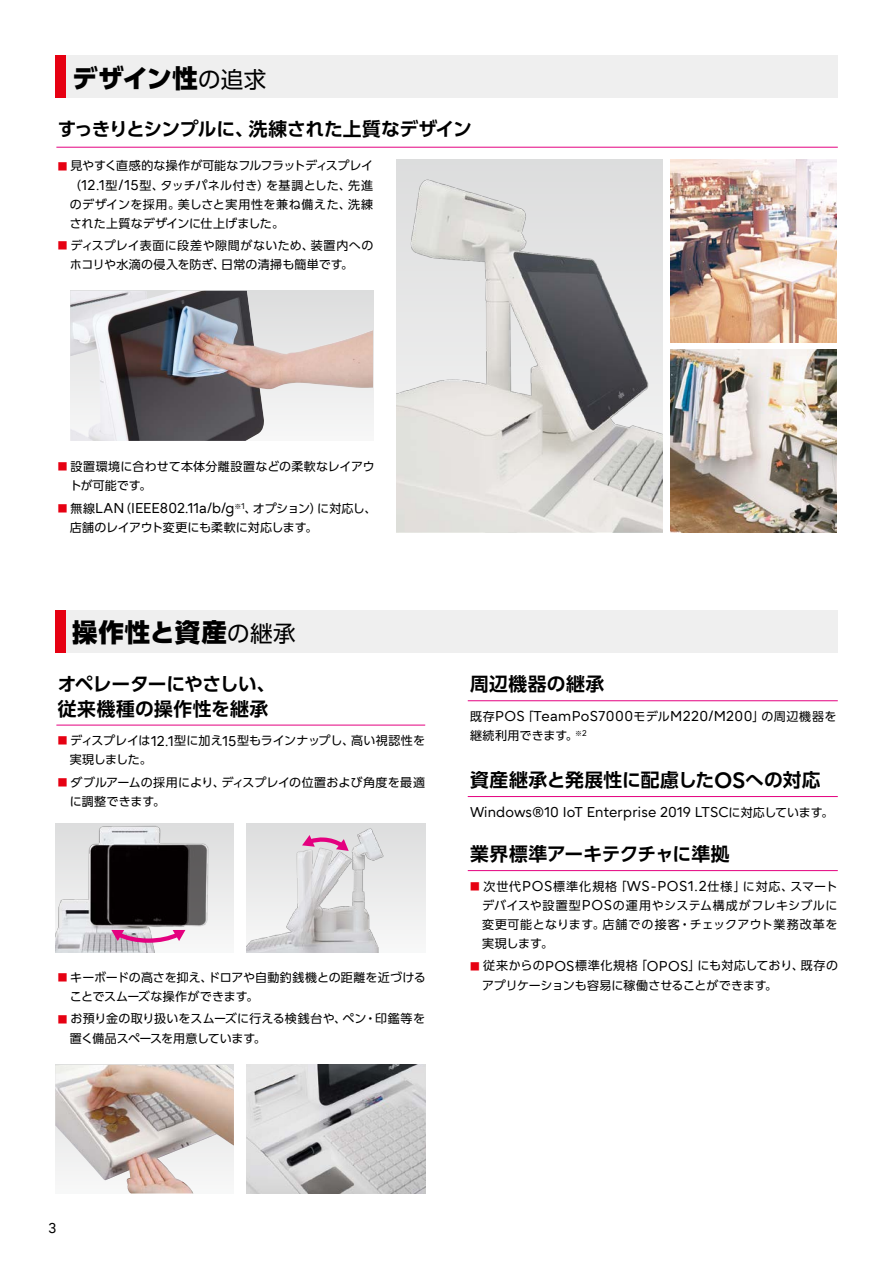
<style>
.page{position:relative;width:893px;height:1263px;background:#fff}
.page>*{position:absolute;margin:0;border:0;box-sizing:border-box;transform-origin:0 0}
.t1{font:800 25.5px "UD Shin Go Pro";letter-spacing:.015em;color:#000}
.t2{font:700 18.75px/24.3px "UD Shin Go Pro De";color:#000}
.t3{font:700 18.75px "UD Shin Go Pro De";letter-spacing:-.025em;color:#000}
.t4{font:700 18.75px "UD Shin Go Pro De";letter-spacing:.02em;color:#000}
.t5{font:14.1px "Fujitsu Infinity Pro";letter-spacing:.015em;color:#000}
.t6{font:12px/19.2px "UD Shin Go Pro";letter-spacing:.01em;color:#000}
.t7{font:12px/19.2px "UD Shin Go Pro";letter-spacing:-.015em;color:#000}
.t8{font:12px "UD Shin Go Pro";letter-spacing:-.01em;color:#000}
.s1{font-weight:400;font-size:22.5px}
.s2{font-size:9.6px;color:#e60012}
.s3{font-family:"Fujitsu Infinity Pro";font-size:14.1px}
.s4{font-family:"UD Shin Go Pro";font-size:9.6px;color:#e60012}
.s5{font-family:"UD Shin Go Pro";font-size:12px}
.s6{font-family:"Fujitsu Infinity Pro";font-size:22.05px}
</style>
<div class="page">
<img style="left:55px;top:823px;width:179px;height:129px">
<img style="left:247px;top:823px;width:178px;height:129px">
<img style="left:55px;top:1065px;width:179px;height:128px">
<img style="left:247px;top:1065px;width:178px;height:128px">
<img style="left:70px;top:291px;width:303px;height:150px">
<div style="left:55px;top:55px;width:783px;height:42px;background:#efefef"></div>
<div style="left:55px;top:55px;width:11px;height:42px;background:#e60012"></div>
<hr style="left:56px;top:147px;width:782px;height:1px;background:#e4007f">
<hr style="left:468px;top:700px;width:370px;height:1px;background:#e4007f">
<hr style="left:468px;top:796px;width:370px;height:1px;background:#e4007f">
<hr style="left:468px;top:870px;width:370px;height:1px;background:#e4007f">
<div style="left:55px;top:610px;width:783px;height:42px;background:#efefef"></div>
<div style="left:55px;top:610px;width:11px;height:42px;background:#e60012"></div>
<hr style="left:56px;top:725px;width:369px;height:1px;background:#e4007f">
<svg style="left:302px;top:835px;width:47px;height:16px"></svg>
<svg style="left:111px;top:929px;width:74px;height:16px"></svg>
<img style="left:396px;top:146px;width:267px;height:387px">
<img style="left:671px;top:160px;width:166px;height:183px">
<img style="left:671px;top:350px;width:166px;height:183px">
<h1 class="t1" style="left:72px;top:57px;width:196px">デザイン性<span class="s1">の追求</span></h1>
<h2 class="t3" style="left:58px;top:114px;width:416px">すっきりとシンプルに、洗練された上質なデザイン</h2>
<p class="t6" style="left:69px;top:156px;width:306px;text-align:justify;text-indent:-11px"><span class="s2">■</span> 見やすく直感的な操作が可能なフルフラットディスプレイ（<span class="s3">12.1</span>型<span class="s3">/15</span>型、タッチパネル付き）を基調とした、先進のデザインを採用。美しさと実用性を兼ね備えた、洗練された上質なデザインに仕上げました。</p>
<p class="t6" style="left:70px;top:236px;width:305px;text-indent:-12px"><span class="s2">■</span> ディスプレイ表面に段差や隙間がないため、装置内へのホコリや水滴の侵入を防ぎ、日常の清掃も簡単です。</p>
<p class="t6" style="left:70px;top:457px;width:307px;text-indent:-12px"><span class="s2">■</span> 設置環境に合わせて本体分離設置などの柔軟なレイアウトが可能です。</p>
<p class="t5" style="left:58px;top:499px;width:320px"><span class="s4">■</span> <span class="s5">無線</span>LAN<span class="s5">（</span>IEEE802.11a/b/g<sup>※</sup><sup>1</sup><span class="s5">、オプション）に対応し、</span></p>
<p class="t8" style="left:70px;top:517px;width:249px">店舗のレイアウト変更にも柔軟に対応します。</p>
<h1 class="t1" style="left:72px;top:612px;width:225px">操作性と資産<span class="s1">の継承</span></h1>
<h2 class="t2" style="left:58px;top:672px;width:219px">オペレーターにやさしい、従来機種の操作性を継承</h2>
<h2 class="t4" style="left:470px;top:669px;width:136px">周辺機器の継承</h2>
<p class="t5" style="left:470px;top:707px;width:368px"><span class="s5">既存</span>POS<span class="s5">「</span>TeamPoS7000<span class="s5">モデル</span>M220/M200<span class="s5">」の周辺機器を</span></p>
<p class="t6" style="left:470px;top:725px;width:118px">継続利用できます。<sup>※</sup><sup>2</sup></p>
<p class="t7" style="left:70px;top:731px;width:357px;text-indent:-12px"><span class="s2">■</span> ディスプレイは<span class="s3">12.1</span>型に加え<span class="s3">15</span>型もラインナップし、高い視認性を実現しました。</p>
<p class="t6" style="left:70px;top:772px;width:357px;text-indent:-12px"><span class="s2">■</span> ダブルアームの採用により、ディスプレイの位置および角度を最適に調整できます。</p>
<h2 class="t2" style="left:470px;top:767px;width:352px">資産継承と発展性に配慮した<span class="s6">OS</span>への対応</h2>
<p class="t5" style="left:470px;top:803px;width:365px">Windows®10 IoT Enterprise 2019 LTSC<span class="s5">に対応しています。</span></p>
<h2 class="t2" style="left:470px;top:841px;width:261px">業界標準アーキテクチャに準拠</h2>
<p class="t6" style="left:70px;top:967px;width:358px;text-indent:-12px"><span class="s2">■</span> キーボードの高さを抑え、ドロアや自動釣銭機との距離を近づけることでスムーズな操作ができます。</p>
<p class="t6" style="left:70px;top:1009px;width:357px;text-indent:-12px"><span class="s2">■</span> お預り金の取り扱いをスムーズに行える検銭台や、ペン・印鑑等を置く備品スペースを用意しています。</p>
<p class="t6" style="left:482px;top:876px;width:357px;text-align:justify;text-indent:-12px"><span class="s2">■</span> 次世代<span class="s3">POS</span>標準化規格「<span class="s3">WS-POS1.2</span>仕様」に対応、スマートデバイスや設置型<span class="s3">POS</span>の運用やシステム構成がフレキシブルに変更可能となります。店舗での接客・チェックアウト業務改革を実現します。</p>
<p class="t6" style="left:482px;top:956px;width:358px;text-indent:-12px"><span class="s2">■</span> 従来からの<span class="s3">POS</span>標準化規格「<span class="s3">OPOS</span>」にも対応しており、既存のアプリケーションも容易に稼働させることができます。</p>
<p class="t5" style="left:48px;top:1219px;width:10px">3</p>
</div>
